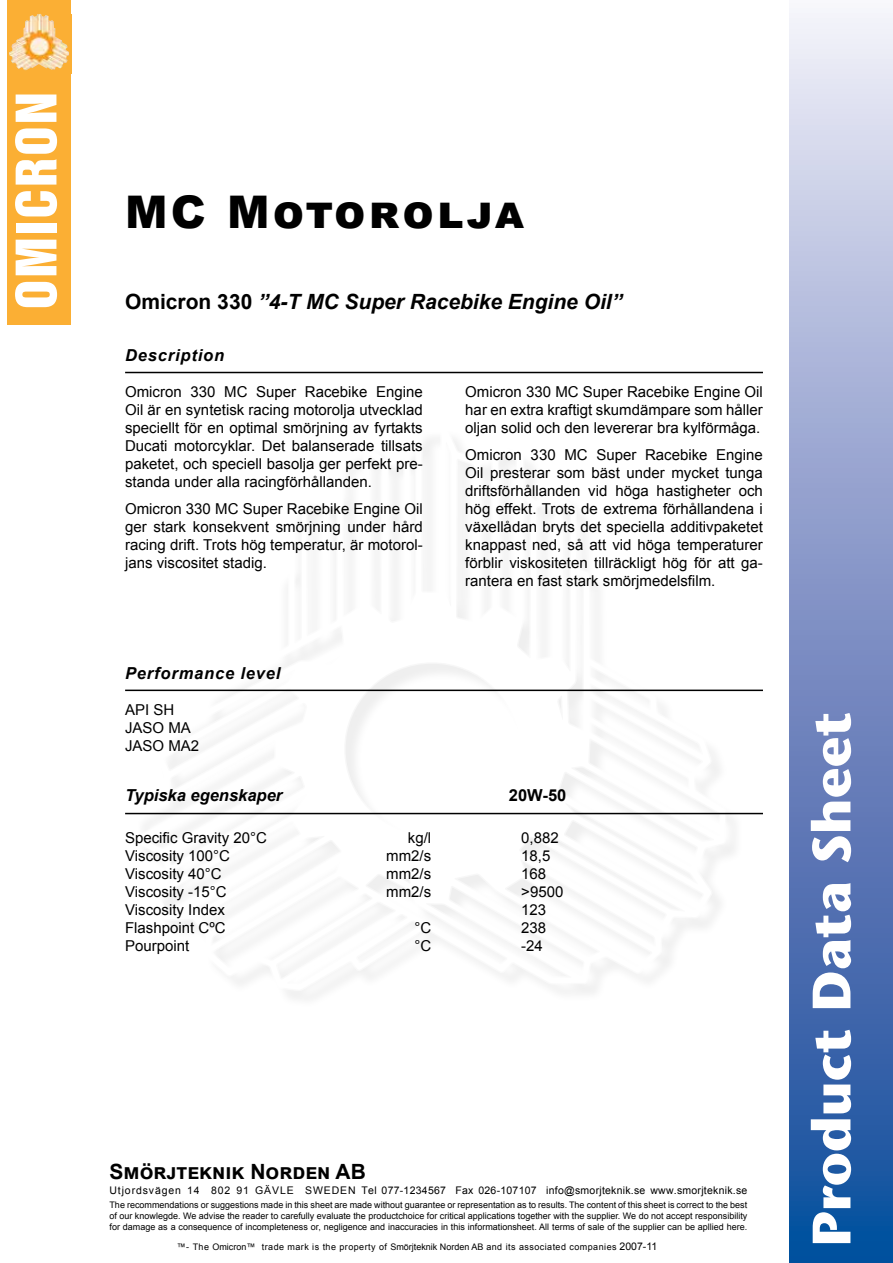
<style>
.page{position:relative;width:893px;height:1263px;background:#fff}
.page>*{position:absolute;margin:0;border:0;box-sizing:border-box;transform-origin:0 0}
.t1{font:700 54px "Stone Sans";color:#fff}
.t2{font:51px "Swiss 921 BT Regular A";letter-spacing:.04em;color:#fff;scale:1.04 1}
.t3{font:900 45px "Arial";letter-spacing:.07em;color:#000}
.t4{font:italic 700 21px "Arial";color:#000}
.t5{font:700 21px "Arial";color:#000}
.t6{font:italic 700 16.5px "Arial";letter-spacing:.05em;color:#000}
.t7{font:italic 700 16.5px "Arial";color:#000}
.t8{font:700 16.5px "Arial";color:#000}
.t9{font:15px/18px "Arial";color:#000;text-align:justify}
.t10{font:10.5px "Arial";letter-spacing:.025em;color:#000}
.t11{font:9px/10.8px "Arial";color:#000;text-align:justify}
.t12{font:9px "Arial";letter-spacing:.05em;color:#000}
.s1{font-style:normal}
.s2{font-size:10.5px}
</style>
<div class="page">
<svg style="left:131px;top:439px;width:596px;height:552px"></svg>
<svg style="left:789px;top:13px;width:104px;height:1250px;background:#7d94c6"></svg>
<div style="left:7px;top:0;width:64px;height:325px;background:#fbaf34"></div>
<img style="left:9px;top:14px;width:60px;height:56px">
<hr style="left:125px;top:690px;width:638px;height:1px;background:#000">
<hr style="left:125px;top:372px;width:638px;height:1px;background:#000">
<hr style="left:125px;top:813px;width:638px;height:1px;background:#000">
<h2 class="t2" style="left:3px;top:309px;width:210px;rotate:-90deg">OMICRON</h2>
<h3 class="t3" style="left:125px;top:179px;width:400px">MC Motorolja</h3>
<h3 class="t4" style="left:125px;top:288px;width:499px"><span class="s1">Omicron 330</span> ”4-T MC Super Racebike Engine Oil”</h3>
<p class="t6" style="left:125px;top:344px;width:101px">Description</p>
<p class="t9" style="left:125px;top:383px;width:299px">Omicron 330 MC Super Racebike Engine Oil är en syntetisk racing motorolja utvecklad speciellt för en optimal smörjning av fyrtakts Ducati motorcyklar. Det balanserade tillsats paketet, och speciell basolja ger perfekt pre&shy;standa under alla racingförhållanden.</p>
<p class="t9" style="left:125px;top:499px;width:299px">Omicron 330 MC Super Racebike Engine Oil ger stark konsekvent smörjning under hård racing drift. Trots hög temperatur, är motorol&shy;jans viscositet stadig.</p>
<p class="t6" style="left:125px;top:662px;width:157px">Performance level</p>
<p class="t9" style="left:125px;top:701px;width:76px;text-align:left">API SH<br>JASO MA<br>JASO MA2</p>
<p class="t9" style="left:465px;top:383px;width:299px">Omicron 330 MC Super Racebike Engine Oil har en extra kraftigt skumdämpare som håller oljan solid och den levererar bra kylförmåga.</p>
<p class="t9" style="left:465px;top:445px;width:299px">Omicron 330 MC Super Racebike Engine Oil presterar som bäst under mycket tunga driftsförhållanden vid höga hastigheter och hög effekt. Trots de extrema förhållandena i växellådan bryts det speciella additivpaketet knappast ned, så att vid höga temperaturer förblir viskositeten tillräckligt hög för att ga&shy;rantera en fast stark smörjmedelsfilm.</p>
<p class="t7" style="left:125px;top:784px;width:159px">Typiska egenskaper</p>
<p class="t8" style="left:509px;top:784px;width:59px">20W-50</p>
<p class="t9" style="left:521px;top:828px;width:44px;text-align:left">0,882<br>18,5<br>168 &gt;9500<br>123<br>238 -24</p>
<p class="t9" style="left:125px;top:828px;width:143px;text-align:left">Specific Gravity 20°C<br>Viscosity 100°C<br>Viscosity 40°C<br>Viscosity -15°C<br>Viscosity Index<br>Flashpoint CºC<br>Pourpoint</p>
<p class="t9" style="left:386px;top:828px;width:46px;text-indent:22px">kg/l mm2/s mm2/s mm2/s</p>
<p class="t9" style="left:414px;top:918px;width:18px">°C °C</p>
<h3 class="t5" style="left:109px;top:1157px;width:258px">Smörjteknik Norden AB</h3>
<p class="t10" style="left:109px;top:1183px;width:639px">Utjordsvägen 14 802 91 GÄVLE SWEDEN Tel 077-1234567 Fax 026-107107 info@smorjteknik.se www.smorjteknik.se</p>
<p class="t11" style="left:109px;top:1199px;width:639px">The recommendations or suggestions made in this sheet are made without guarantee or representation as to results. The content of this sheet is correct to the best of our knowlegde. We advise the reader to carefully evaluate the productchoice for critical applications together with the supplier. We do not accept responsibility for damage as a consequence of incompleteness or, negligence and inaccuracies in this informationsheet. All terms of sale of the supplier can be apllied here.</p>
<p class="t12" style="left:177px;top:1241px;width:482px">™- The Omicron™ trade mark is the property of Smörjteknik Norden AB and its associated companies <span class="s2">2007-11</span></p>
<h1 class="t1" style="left:799px;top:1246px;width:536px;rotate:-90deg">Product Data Sheet</h1>
</div>
